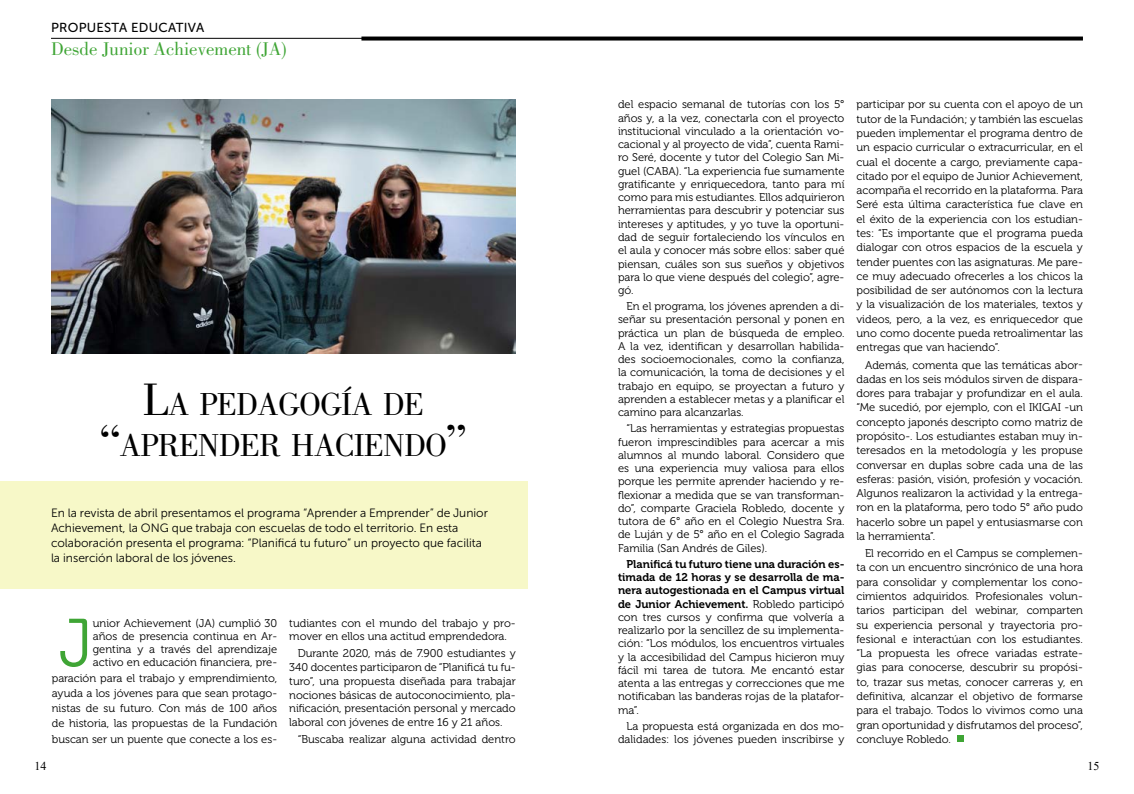
<style>
.page{position:relative;width:1134px;height:794px;background:#fff}
.page>*{position:absolute;margin:0;border:0;box-sizing:border-box;transform-origin:0 0}
.t1{font:67.5px "Museo 300";color:#3fa535}
.t2{font:32.9px/41px "Bodoni Std";letter-spacing:-.03em;color:#000;text-align:center}
.t3{font:19px "Bodoni Std";color:#3fa535}
.t4{font:13px "Museo Sans 500";letter-spacing:.02em;color:#000}
.t5{font:12px/15px "Museo Sans Cyrl W03 300";color:#000}
.t6{font:12px "Times New Roman";color:#000}
.t7{font:11.2px/14.3px "Museo 300";color:#000;text-align:justify}
.t8{font:11.2px/13.3px "Museo 700";color:#000;text-align:justify}
.s1{font-size:47px}
.s2{font-family:"Museo 300"}
</style>
<div class="page">
<hr style="left:51px;top:38px;width:449px;height:1px;background:#000">
<svg style="left:361px;top:37px;width:722px;height:4px;background:#1d1d1d"></svg>
<div style="left:957px;top:734px;width:7px;height:7px;background:#3fa535"></div>
<div style="left:0;top:481px;width:527px;height:107px;background:#f7f8c8"></div>
<img style="left:52px;top:100px;width:464px;height:253px">
<p class="t4" style="left:51px;top:21px;width:155px">PROPUESTA EDUCATIVA</p>
<h3 class="t3" style="left:51px;top:38px;width:237px">Desde Junior Achievement (JA)</h3>
<h2 class="t2" style="left:99px;top:384px;width:369px"><span class="s1">L</span>A PEDAGOGÍA DE <span class="s1">“</span>APRENDER HACIENDO<span class="s1">”</span></h2>
<p class="t5" style="left:51px;top:505px;width:438px">En la revista de abril presentamos el programa “Aprender a Emprender” de Junior Achievement, la ONG que trabaja con escuelas de todo el territorio. En esta colaboración presenta el programa: “Planificá tu futuro” un proyecto que facilita la inserción laboral de los jóvenes.</p>
<h1 class="t1" style="left:59px;top:606px;width:36px">J</h1>
<p class="t7" style="left:93px;top:616px;width:186px;line-height:13.2px">unior Achievement (JA) cumplió 30 años de presencia continua en Ar&shy;gentina y a través del aprendizaje activo en educación financiera, pre-</p>
<p class="t7" style="left:52px;top:670px;width:227px;line-height:15.3px">paración para el trabajo y emprendimiento, ayuda a los jóvenes para que sean protago&shy;nistas de su futuro. Con más de 100 años de historia, las propuestas de la Fundación buscan ser un puente que conecte a los es-</p>
<p class="t7" style="left:289px;top:616px;width:228px;line-height:13.8px">tudiantes con el mundo del trabajo y pro&shy;mover en ellos una actitud emprendedora.</p>
<p class="t7" style="left:289px;top:646px;width:228px;line-height:13.8px;text-indent:9px">Durante 2020, más de 7.900 estudiantes y 340 docentes participaron de “Planificá tu fu&shy;turo”, una propuesta diseñada para trabajar nociones básicas de autoconocimiento, pla&shy;nificación, presentación personal y mercado laboral con jóvenes de entre 16 y 21 años.</p>
<p class="t7" style="left:298px;top:732px;width:219px">“Buscaba realizar alguna actividad dentro</p>
<p class="t7" style="left:618px;top:98px;width:228px;line-height:13.3px">del espacio semanal de tutorías con los 5° años y, a la vez, conectarla con el proyecto institucional vinculado a la orientación vo&shy;cacional y al proyecto de vida”, cuenta Rami&shy;ro Seré, docente y tutor del Colegio San Mi&shy;guel (CABA). “La experiencia fue sumamente gratificante y enriquecedora, tanto para mí como para mis estudiantes. Ellos adquirieron herramientas para descubrir y potenciar sus intereses y aptitudes, y yo tuve la oportuni&shy;dad de seguir fortaleciendo los vínculos en el aula y conocer más sobre ellos: saber qué piensan, cuáles son sus sueños y objetivos para lo que viene después del colegio”, agre&shy;gó.</p>
<p class="t7" style="left:618px;top:300px;width:228px;line-height:13.3px;text-indent:9px">En el programa, los jóvenes aprenden a di&shy;señar su presentación personal y ponen en práctica un plan de búsqueda de empleo.<br>A la vez, identifican y desarrollan habilida&shy;des socioemocionales, como la confianza, la comunicación, la toma de decisiones y el trabajo en equipo, se proyectan a futuro y aprenden a establecer metas y a planificar el camino para alcanzarlas.</p>
<p class="t7" style="left:618px;top:422px;width:228px;line-height:13.3px;text-indent:9px">“Las herramientas y estrategias propuestas fueron imprescindibles para acercar a mis alumnos al mundo laboral. Considero que es una experiencia muy valiosa para ellos porque les permite aprender haciendo y re&shy;flexionar a medida que se van transforman&shy;do”, comparte Graciela Robledo, docente y tutora de 6° año en el Colegio Nuestra Sra. de Luján y de 5° año en el Colegio Sagrada Familia (San Andrés de Giles).</p>
<p class="t8" style="left:618px;top:557px;width:228px;text-indent:9px">Planificá tu futuro tiene una duración es&shy;timada de 12 horas y se desarrolla de ma&shy;nera autogestionada en el Campus virtual de Junior Achievement. <span class="s2">Robledo participó</span></p>
<p class="t7" style="left:618px;top:610px;width:228px;line-height:13.3px">con tres cursos y confirma que volvería a realizarlo por la sencillez de su implementa&shy;ción: “Los módulos, los encuentros virtuales y la accesibilidad del Campus hicieron muy fácil mi tarea de tutora. Me encantó estar atenta a las entregas y correcciones que me notificaban las banderas rojas de la platafor&shy;ma”.</p>
<p class="t7" style="left:618px;top:719px;width:228px;line-height:13.3px;text-align:right">La propuesta está organizada en dos mo&shy;dalidades: los jóvenes pueden inscribirse y</p>
<p class="t7" style="left:856px;top:98px;width:228px">participar por su cuenta con el apoyo de un tutor de la Fundación; y también las escuelas pueden implementar el programa dentro de un espacio curricular o extracurricular, en el cual el docente a cargo, previamente capa&shy;citado por el equipo de Junior Achievement, acompaña el recorrido en la plataforma. Para Seré esta última característica fue clave en el éxito de la experiencia con los estudian&shy;tes: “Es importante que el programa pueda dialogar con otros espacios de la escuela y tender puentes con las asignaturas. Me pare&shy;ce muy adecuado ofrecerles a los chicos la posibilidad de ser autónomos con la lectura y la visualización de los materiales, textos y videos, pero, a la vez, es enriquecedor que uno como docente pueda retroalimentar las entregas que van haciendo”.</p>
<p class="t7" style="left:856px;top:358px;width:228px;text-indent:9px">Además, comenta que las temáticas abor&shy;dadas en los seis módulos sirven de dispara&shy;dores para trabajar y profundizar en el aula. “Me sucedió, por ejemplo, con el IKIGAI -un concepto japonés descripto como matriz de propósito-. Los estudiantes estaban muy in&shy;teresados en la metodología y les propuse conversar en duplas sobre cada una de las esferas: pasión, visión, profesión y vocación.<br>Algunos realizaron la actividad y la entrega&shy;ron en la plataforma, pero todo 5° año pudo hacerlo sobre un papel y entusiasmarse con la herramienta”.</p>
<p class="t7" style="left:856px;top:546px;width:228px;text-indent:9px">El recorrido en el Campus se complemen&shy;ta con un encuentro sincrónico de una hora para consolidar y complementar los cono&shy;cimientos adquiridos. Profesionales volun&shy;tarios participan del webinar, comparten su experiencia personal y trayectoria pro&shy;fesional e interactúan con los estudiantes. “La propuesta les ofrece variadas estrate&shy;gias para conocerse, descubrir su propósi&shy;to, trazar sus metas, conocer carreras y, en definitiva, alcanzar el objetivo de formarse para el trabajo. Todos lo vivimos como una gran oportunidad y disfrutamos del proceso”, concluye Robledo.</p>
<p class="t6" style="left:35px;top:757px;width:13px">14</p>
<p class="t6" style="left:1087px;top:757px;width:13px">15</p>
</div>
